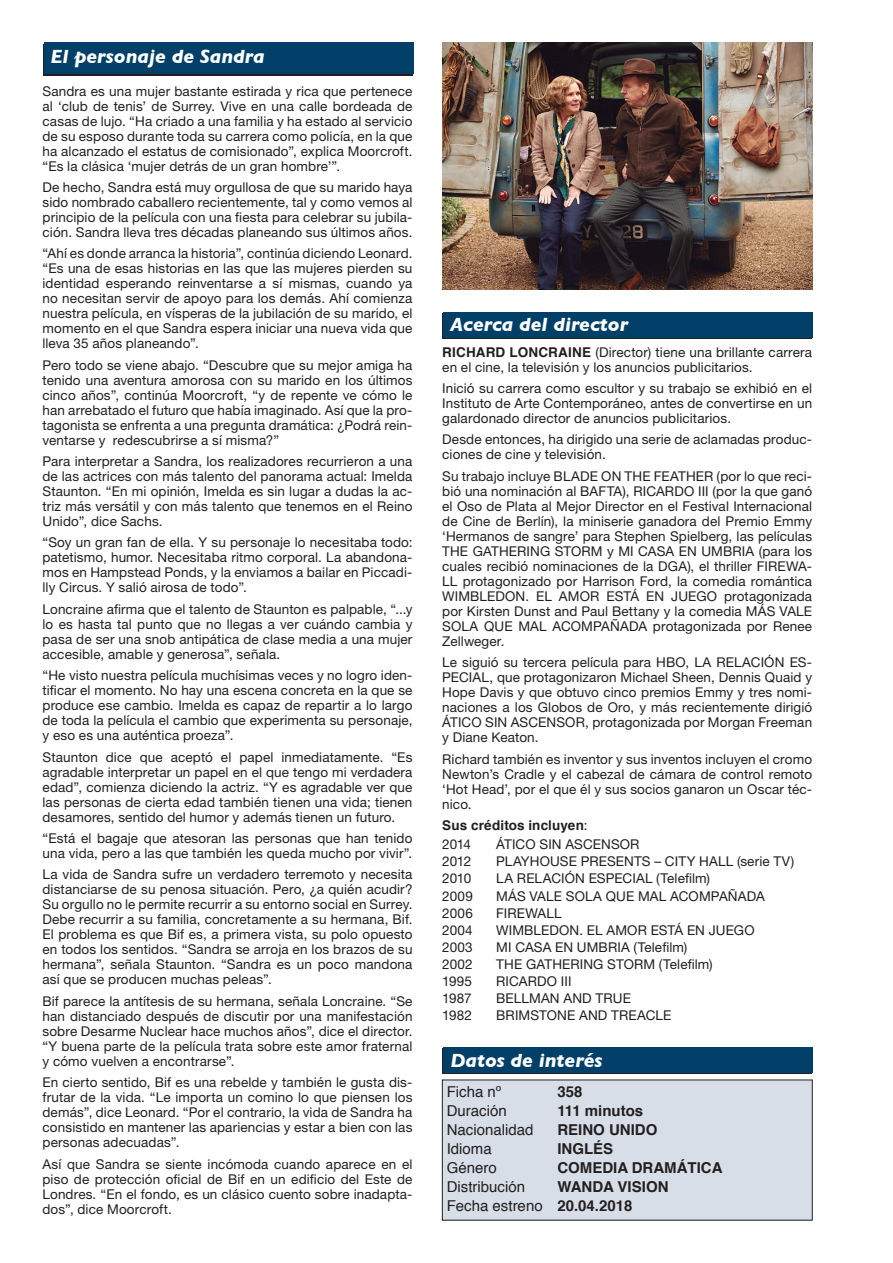
<style>
.page{position:relative;width:893px;height:1263px;background:#fff}
.page>*{position:absolute;margin:0;border:0;box-sizing:border-box;transform-origin:0 0}
.t1{font:italic 700 19.5px "Gill Sans";color:#fff}
.t2{font:15px "Helvetica";color:#231f20}
.t3{font:700 15px "Helvetica";color:#231f20}
.t4{font:13.5px/15px "Helvetica Neue";letter-spacing:.01em;color:#231f20;text-align:justify}
.t5{font:700 13.5px "Helvetica";letter-spacing:.01em;color:#231f20}
.s1{font-family:"Helvetica";font-weight:700}
.s2{font-family:"Helvetica Neue";font-weight:400}
.s3{font-weight:700}
</style>
<div class="page">
<div style="left:442px;top:1049px;width:370px;height:25px;background:#231f20"></div>
<div style="left:443px;top:1048px;width:370px;height:25px;background:#004068"></div>
<div style="left:442px;top:1080px;width:370px;height:140px;background:#d7dee8"></div>
<svg style="left:442px;top:313px;width:370px;height:25px"></svg>
<div style="left:443px;top:312px;width:370px;height:25px;background:#004068"></div>
<div style="left:43px;top:44px;width:369px;height:32px;background:#231f20"></div>
<div style="left:44px;top:43px;width:370px;height:31px;background:#004068"></div>
<img style="left:442px;top:43px;width:370px;height:247px">
<p class="t1" style="left:51px;top:45px;width:215px">El personaje de Sandra</p>
<p class="t4" style="left:43px;top:83px;width:371px">Sandra es una mujer bastante estirada y rica que pertenece al ‘club de tenis’ de Surrey. Vive en una calle bordeada de casas de lujo. “Ha criado a una familia y ha estado al servicio de su esposo durante toda su carrera como policía, en la que ha alcanzado el estatus de comisionado”, explica Moorcroft. “Es la clásica ‘mujer detrás de un gran hombre’”.</p>
<p class="t4" style="left:43px;top:179px;width:371px">De hecho, Sandra está muy orgullosa de que su marido haya sido nombrado caballero recientemente, tal y como vemos al principio de la película con una fiesta para celebrar su jubila&shy;ción. Sandra lleva tres décadas planeando sus últimos años.</p>
<p class="t4" style="left:43px;top:246px;width:371px">“Ahí es donde arranca la historia”, continúa diciendo Leonard. “Es una de esas historias en las que las mujeres pierden su identidad esperando reinventarse a sí mismas, cuando ya no necesitan servir de apoyo para los demás. Ahí comienza nuestra película, en vísperas de la jubilación de su marido, el momento en el que Sandra espera iniciar una nueva vida que lleva 35 años planeando”.</p>
<p class="t4" style="left:43px;top:357px;width:371px">Pero todo se viene abajo. “Descubre que su mejor amiga ha tenido una aventura amorosa con su marido en los últimos cinco años”, continúa Moorcroft, “y de repente ve cómo le han arrebatado el futuro que había imaginado. Así que la pro&shy;tagonista se enfrenta a una pregunta dramática: ¿Podrá rein&shy;ventarse y redescubrirse a sí misma?”</p>
<p class="t4" style="left:43px;top:454px;width:371px">Para interpretar a Sandra, los realizadores recurrieron a una de las actrices con más talento del panorama actual: Imelda Staunton. “En mi opinión, Imelda es sin lugar a dudas la ac&shy;triz más versátil y con más talento que tenemos en el Reino Unido”, dice Sachs.</p>
<p class="t4" style="left:43px;top:535px;width:371px">“Soy un gran fan de ella. Y su personaje lo necesitaba todo: patetismo, humor. Necesitaba ritmo corporal. La abandona&shy;mos en Hampstead Ponds, y la enviamos a bailar en Piccadi&shy;lly Circus. Y salió airosa de todo”.</p>
<p class="t4" style="left:43px;top:601px;width:371px">Loncraine afirma que el talento de Staunton es palpable, “...y lo es hasta tal punto que no llegas a ver cuándo cambia y pasa de ser una snob antipática de clase media a una mujer accesible, amable y generosa”, señala.</p>
<p class="t4" style="left:43px;top:668px;width:371px">“He visto nuestra película muchísimas veces y no logro iden&shy;tificar el momento. No hay una escena concreta en la que se produce ese cambio. Imelda es capaz de repartir a lo largo de toda la película el cambio que experimenta su personaje, y eso es una auténtica proeza”.</p>
<p class="t4" style="left:43px;top:749px;width:371px">Staunton dice que aceptó el papel inmediatamente. “Es agradable interpretar un papel en el que tengo mi verdadera edad”, comienza diciendo la actriz. “Y es agradable ver que las personas de cierta edad también tienen una vida; tienen desamores, sentido del humor y además tienen un futuro.</p>
<p class="t4" style="left:43px;top:830px;width:371px">“Está el bagaje que atesoran las personas que han tenido una vida, pero a las que también les queda mucho por vivir”.</p>
<p class="t4" style="left:43px;top:867px;width:371px">La vida de Sandra sufre un verdadero terremoto y necesita distanciarse de su penosa situación. Pero, ¿a quién acudir?<br>Su orgullo no le permite recurrir a su entorno social en Surrey.<br>Debe recurrir a su familia, concretamente a su hermana, Bif.<br>El problema es que Bif es, a primera vista, su polo opuesto en todos los sentidos. “Sandra se arroja en los brazos de su hermana”, señala Staunton. “Sandra es un poco mandona así que se producen muchas peleas”.</p>
<p class="t4" style="left:43px;top:993px;width:371px">Bif parece la antítesis de su hermana, señala Loncraine. “Se han distanciado después de discutir por una manifestación sobre Desarme Nuclear hace muchos años”, dice el director. “Y buena parte de la película trata sobre este amor fraternal y cómo vuelven a encontrarse”.</p>
<p class="t4" style="left:43px;top:1075px;width:371px">En cierto sentido, Bif es una rebelde y también le gusta dis&shy;frutar de la vida. “Le importa un comino lo que piensen los demás”, dice Leonard. “Por el contrario, la vida de Sandra ha consistido en mantener las apariencias y estar a bien con las personas adecuadas”.</p>
<p class="t4" style="left:43px;top:1156px;width:371px">Así que Sandra se siente incómoda cuando aparece en el piso de protección oficial de Bif en un edificio del Este de Londres. “En el fondo, es un clásico cuento sobre inadapta&shy;dos”, dice Moorcroft.</p>
<p class="t1" style="left:450px;top:313px;width:179px">Acerca del director</p>
<p class="t4" style="left:442px;top:344px;width:371px"><span class="s1">RICHARD LONCRAINE</span> (Director) tiene una brillante carrera en el cine, la televisión y los anuncios publicitarios.</p>
<p class="t4" style="left:442px;top:380px;width:371px">Inició su carrera como escultor y su trabajo se exhibió en el Instituto de Arte Contemporáneo, antes de convertirse en un galardonado director de anuncios publicitarios.</p>
<p class="t4" style="left:442px;top:432px;width:371px">Desde entonces, ha dirigido una serie de aclamadas produc&shy;ciones de cine y televisión.</p>
<p class="t4" style="left:442px;top:468px;width:371px">Su trabajo incluye BLADE ON THE FEATHER (por lo que reci&shy;bió una nominación al BAFTA), RICARDO III (por la que ganó el Oso de Plata al Mejor Director en el Festival Internacional de Cine de Berlín), la miniserie ganadora del Premio Emmy ‘Hermanos de sangre’ para Stephen Spielberg, las películas THE GATHERING STORM y MI CASA EN UMBRIA (para los cuales recibió nominaciones de la DGA), el thriller FIREWA-LL protagonizado por Harrison Ford, la comedia romántica WIMBLEDON. EL AMOR ESTÁ EN JUEGO protagonizada por Kirsten Dunst and Paul Bettany y la comedia MÁS VALE SOLA QUE MAL ACOMPAÑADA protagonizada por Renee Zellweger.</p>
<p class="t4" style="left:442px;top:655px;width:371px">Le siguió su tercera película para HBO, LA RELACIÓN ES-PECIAL, que protagonizaron Michael Sheen, Dennis Quaid y Hope Davis y que obtuvo cinco premios Emmy y tres nomi&shy;naciones a los Globos de Oro, y más recientemente dirigió ÁTICO SIN ASCENSOR, protagonizada por Morgan Freeman y Diane Keaton.</p>
<p class="t4" style="left:442px;top:751px;width:371px">Richard también es inventor y sus inventos incluyen el cromo Newton’s Cradle y el cabezal de cámara de control remoto ‘Hot Head’, por el que él y sus socios ganaron un Oscar téc&shy;nico.</p>
<p class="t5" style="left:442px;top:814px;width:147px">Sus créditos incluyen<span class="s2">:</span></p>
<p class="t4" style="left:442px;top:837px;width:30px">2014</p>
<p class="t4" style="left:496px;top:837px;width:145px">ÁTICO SIN ASCENSOR</p>
<p class="t4" style="left:442px;top:854px;width:31px">2012</p>
<p class="t4" style="left:496px;top:854px;width:300px">PLAYHOUSE PRESENTS – CITY HALL (serie TV)</p>
<p class="t4" style="left:442px;top:871px;width:31px">2010</p>
<p class="t4" style="left:496px;top:871px;width:215px">LA RELACIÓN ESPECIAL (Telefilm)</p>
<p class="t4" style="left:442px;top:888px;width:32px">2009</p>
<p class="t4" style="left:496px;top:888px;width:270px">MÁS VALE SOLA QUE MAL ACOMPAÑADA</p>
<p class="t4" style="left:442px;top:905px;width:32px">2006</p>
<p class="t4" style="left:496px;top:905px;width:67px">FIREWALL</p>
<p class="t4" style="left:442px;top:922px;width:32px">2004</p>
<p class="t4" style="left:496px;top:922px;width:260px">WIMBLEDON. EL AMOR ESTÁ EN JUEGO</p>
<p class="t4" style="left:442px;top:939px;width:32px">2003</p>
<p class="t4" style="left:496px;top:939px;width:193px">MI CASA EN UMBRIA (Telefilm)</p>
<p class="t4" style="left:442px;top:956px;width:32px">2002</p>
<p class="t4" style="left:496px;top:956px;width:218px">THE GATHERING STORM (Telefilm)</p>
<p class="t4" style="left:442px;top:974px;width:31px">1995</p>
<p class="t4" style="left:496px;top:974px;width:77px">RICARDO III</p>
<p class="t4" style="left:442px;top:991px;width:31px">1987</p>
<p class="t4" style="left:496px;top:991px;width:136px">BELLMAN AND TRUE</p>
<p class="t4" style="left:442px;top:1008px;width:31px">1982</p>
<p class="t4" style="left:496px;top:1008px;width:177px">BRIMSTONE AND TREACLE</p>
<p class="t1" style="left:450px;top:1048px;width:154px">Datos de interés</p>
<p class="t2" style="left:447px;top:1080px;width:56px">Ficha nº</p>
<p class="t3" style="left:557px;top:1079px;width:27px">358</p>
<p class="t2" style="left:447px;top:1099px;width:62px">Duración</p>
<p class="t3" style="left:557px;top:1098px;width:87px">111 minutos</p>
<p class="t2" style="left:447px;top:1118px;width:88px">Nacionalidad</p>
<p class="t3" style="left:557px;top:1117px;width:102px">REINO UNIDO</p>
<p class="t2" style="left:447px;top:1137px;width:47px">Idioma</p>
<p class="t3" style="left:557px;top:1136px;width:57px">INGLÉS</p>
<p class="t2" style="left:447px;top:1156px;width:52px">Género</p>
<p class="t3" style="left:557px;top:1155px;width:167px">COMEDIA DRAMÁTICA</p>
<p class="t2" style="left:447px;top:1175px;width:80px">Distribución</p>
<p class="t3" style="left:557px;top:1174px;width:113px">WANDA VISION</p>
<p class="t2" style="left:447px;top:1194px;width:187px">Fecha estreno <span class="s3">20.04.2018</span></p>
</div>
